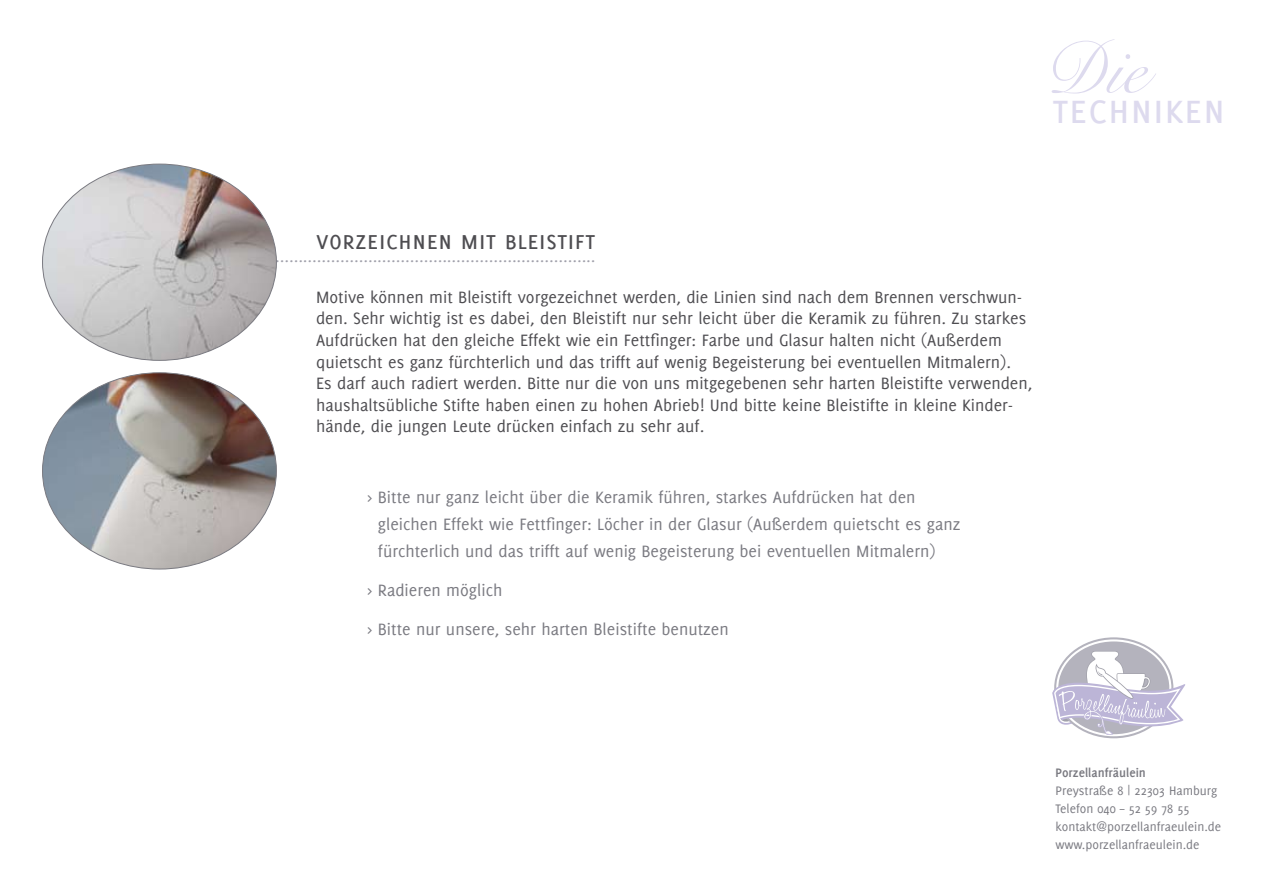
<style>
.page{position:relative;width:1263px;height:893px;background:#fff}
.page>*{position:absolute;margin:0;border:0;box-sizing:border-box;transform-origin:0 0}
.t1{font:72px "Snell Roundhand";color:#dddaee}
.t2{font:43.2px "Delicious Small Caps";color:#dddaee}
.t3{font:27px "Delicious Small Caps";color:#4e4d51}
.t4{font:18px/21.6px "Delicious";color:#4e4d51}
.t5{font:18px/27px "Delicious";color:#7a7a81}
.t6{font:18px "Delicious";color:#a1a1ab}
.t7{font:13.5px/18px "Delicious";color:#7a7a81}
.t8{font:700 13.5px "Delicious";color:#7a7a81}
</style>
<div class="page">
<svg style="left:1052px;top:637px;width:134px;height:101px"></svg>
<img style="left:43px;top:164px;width:233px;height:196px">
<img style="left:43px;top:373px;width:233px;height:196px">
<h1 class="t1" style="left:1043px;top:28px;width:105px">Die</h1>
<h2 class="t2" style="left:1052px;top:84px;width:175px">techniken</h2>
<h3 class="t3" style="left:316px;top:225px;width:281px">vorzeichnen mit bleistift</h3>
<p class="t6" style="left:243px;top:246px;width:354px">............................................................................</p>
<p class="t4" style="left:316px;top:286px;width:718px">Motive können mit Bleistift vorgezeichnet werden, die Linien sind nach dem Brennen verschwun&shy;den. Sehr wichtig ist es dabei, den Bleistift nur sehr leicht über die Keramik zu führen. Zu starkes Aufdrücken hat den gleiche Effekt wie ein Fettfinger: Farbe und Glasur halten nicht (Außerdem quietscht es ganz fürchterlich und das trifft auf wenig Begeisterung bei eventuellen Mitmalern).<br>Es darf auch radiert werden. Bitte nur die von uns mitgegebenen sehr harten Bleistifte verwenden, haushaltsübliche Stifte haben einen zu hohen Abrieb! Und bitte keine Bleistifte in kleine Kinder&shy;hände, die jungen Leute drücken einfach zu sehr auf.</p>
<p class="t5" style="left:378px;top:483px;width:584px;text-indent:-11px">&gt; Bitte nur ganz leicht über die Keramik führen, starkes Aufdrücken hat den gleichen Effekt wie Fettfinger: Löcher in der Glasur (Außerdem quietscht es ganz fürchterlich und das trifft auf wenig Begeisterung bei eventuellen Mitmalern)</p>
<p class="t5" style="left:367px;top:570px;width:363px;line-height:39px">&gt; Radieren möglich<br>&gt; Bitte nur unsere, sehr harten Bleistifte benutzen</p>
<p class="t8" style="left:1055px;top:764px;width:92px">Porzellanfräulein</p>
<p class="t7" style="left:1055px;top:781px;width:167px">Preystraße 8 | 22303 Hamburg<br>Telefon 040 – 52 59 78 55 kontakt@porzellanfraeulein.de www.porzellanfraeulein.de</p>
</div>
